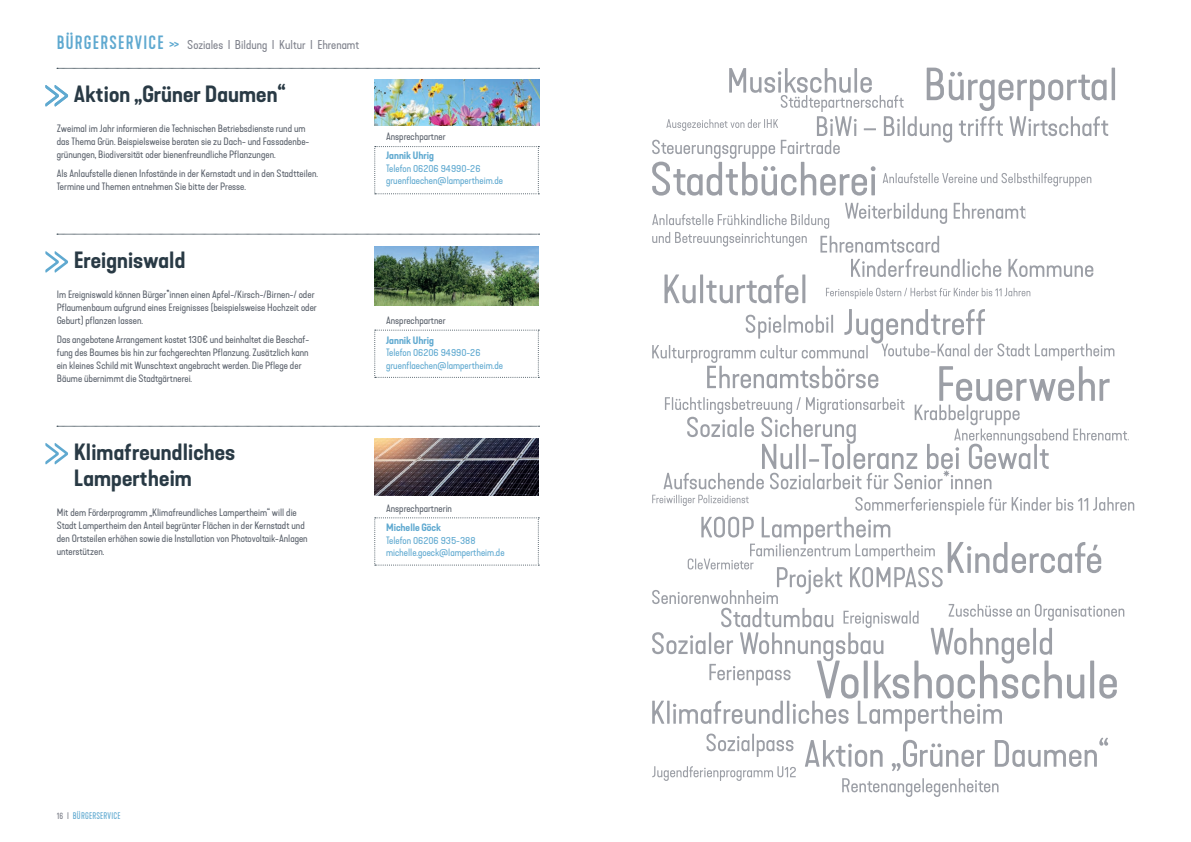
<style>
.page{position:relative;width:1191px;height:842px;background:#fff}
.page>*{position:absolute;margin:0;border:0;box-sizing:border-box;transform-origin:0 0}
.t1{font:600 expanded 22px/26.4px "Kapra Neue";letter-spacing:.005em;color:#293a45}
.t2{font:expanded 12px "Kapra Neue";color:#7f828c}
.t3{font:expanded 10px/13px "Kapra Neue";color:#5a616b}
.t4{font:expanded 10px/12.5px "Kapra Neue";color:#5fa9d0}
.t5{font:600 expanded 10px "Kapra Neue";color:#5fa9d0}
.t6{font:9px "Kapra Neue";letter-spacing:.025em;color:#5fa9d0}
.s1{font-weight:500;font-stretch:normal;font-size:18px;color:#5fa9d0}
.s2{font-stretch:normal;font-size:18px;color:#5fa9d0}
.s3{color:#7f828c}
</style>
<div class="page">
<svg style="left:57px;top:68px;width:482px;height:1px"></svg>
<svg style="left:374px;top:146px;width:165px;height:48px"></svg>
<svg style="left:374px;top:330px;width:165px;height:48px"></svg>
<svg style="left:45px;top:251px;width:23px;height:22px"></svg>
<svg style="left:45px;top:85px;width:23px;height:22px"></svg>
<svg style="left:57px;top:234px;width:482px;height:1px"></svg>
<svg style="left:57px;top:426px;width:482px;height:1px"></svg>
<img style="left:374px;top:246px;width:165px;height:59px">
<img style="left:374px;top:80px;width:165px;height:45px">
<svg style="left:374px;top:517px;width:165px;height:49px"></svg>
<svg style="left:45px;top:443px;width:23px;height:22px"></svg>
<img style="left:374px;top:439px;width:165px;height:56px">
<svg style="left:851px;top:259px;width:242px;height:18px"></svg>
<svg style="left:652px;top:68px;width:463px;height:128px"></svg>
<svg style="left:652px;top:203px;width:373px;height:50px"></svg>
<svg style="left:664px;top:274px;width:141px;height:29px"></svg>
<svg style="left:826px;top:288px;width:204px;height:11px"></svg>
<svg style="left:652px;top:309px;width:476px;height:180px"></svg>
<svg style="left:652px;top:495px;width:482px;height:302px"></svg>
<p class="t2" style="left:57px;top:37px;width:304px"><span class="s1">BÜRGERSERVICE</span> <span class="s2">&gt;&gt;</span> Soziales I Bildung I Kultur I Ehrenamt</p>
<h1 class="t1" style="left:74px;top:81px;width:213px">Aktion „Grüner Daumen“</h1>
<p class="t3" style="left:57px;top:122px;width:254px">Zweimal im Jahr informieren die Technischen Betriebsdienste rund um das Thema Grün. Beispielsweise beraten sie zu Dach- und Fassadenbe&shy;grünungen, Biodiversität oder bienenfreundliche Pflanzungen.</p>
<p class="t3" style="left:57px;top:167px;width:263px">Als Anlaufstelle dienen Infostände in der Kernstadt und in den Stadtteilen.<br>Termine und Themen entnehmen Sie bitte der Presse.</p>
<h1 class="t1" style="left:74px;top:247px;width:113px">Ereigniswald</h1>
<p class="t3" style="left:57px;top:288px;width:262px">Im Ereigniswald können Bürger*innen einen Apfel-/Kirsch-/Birnen-/ oder<br>Pflaumenbaum aufgrund eines Ereignisses (beispielsweise Hochzeit oder<br>Geburt) pflanzen lassen.</p>
<p class="t3" style="left:57px;top:333px;width:254px">Das angebotene Arrangement kostet 130€ und beinhaltet die Beschaf&shy;fung des Baumes bis hin zur fachgerechten Pflanzung. Zusätzlich kann ein kleines Schild mit Wunschtext angebracht werden. Die Pflege der Bäume übernimmt die Stadtgärtnerei.</p>
<h1 class="t1" style="left:74px;top:439px;width:163px">Klimafreundliches<br>Lampertheim</h1>
<p class="t3" style="left:57px;top:506px;width:252px">Mit dem Förderprogramm „Klimafreundliches Lampertheim“ will die Stadt Lampertheim den Anteil begrünter Flächen in der Kernstadt und den Ortsteilen erhöhen sowie die Installation von Photovoltaik-Anlagen unterstützen.</p>
<p class="t3" style="left:386px;top:130px;width:61px">Ansprechpartner</p>
<p class="t5" style="left:386px;top:149px;width:49px">Jannik Uhrig</p>
<p class="t4" style="left:386px;top:162px;width:118px">Telefon 06206 94990-26 gruenflaechen@lampertheim.de</p>
<p class="t3" style="left:386px;top:314px;width:61px">Ansprechpartner</p>
<p class="t5" style="left:386px;top:333px;width:49px">Jannik Uhrig</p>
<p class="t4" style="left:386px;top:346px;width:118px">Telefon 06206 94990-26 gruenflaechen@lampertheim.de</p>
<p class="t3" style="left:386px;top:502px;width:67px">Ansprechpartnerin</p>
<p class="t5" style="left:386px;top:521px;width:56px">Michelle Göck</p>
<p class="t4" style="left:386px;top:534px;width:120px">Telefon 06206 935-388 michelle.goeck@lampertheim.de</p>
<p class="t6" style="left:57px;top:811px;width:65px"><span class="s3">16 I</span> BÜRGERSERVICE</p>
</div>
